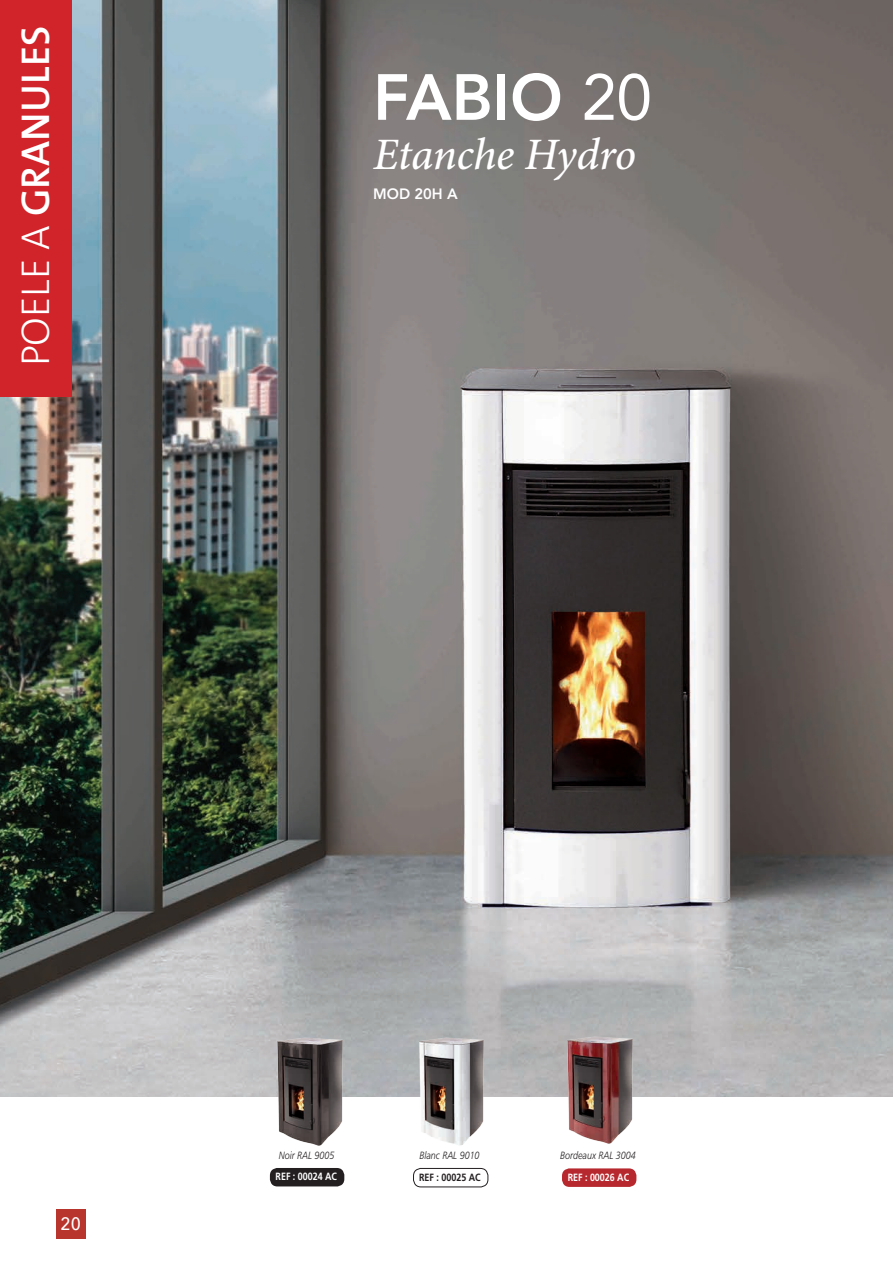
<style>
.page{position:relative;width:893px;height:1263px;background:#fff}
.page>*{position:absolute;margin:0;border:0;box-sizing:border-box;transform-origin:0 0}
.t1{font:800 64.5px "Avenir";color:#fff}
.t2{font:italic 500 45px "Minion Pro";letter-spacing:-.01em;color:#fff}
.t3{font:600 40.5px "The Sans";color:#fff}
.t4{font:500 18px "Avenir Next";color:#fff;scale:.95 1}
.t5{font:800 15px "Avenir";color:#fff}
.t6{font:italic 300 10.5px "Frutiger LT Std";color:#231f20;scale:.85 1}
.t7{font:700 10.5px "Frutiger LT Std";color:#fff;scale:.85 1}
.t8{font:700 10.5px "Frutiger LT Std";color:#231f20;scale:.85 1}
.s1{font-family:"The Sans B3";font-weight:300}
.s2{font-weight:400}
</style>
<div class="page">
<img style="left:0;top:0;width:893px;height:1097px">
<div style="left:56px;top:1209px;width:30px;height:30px;background:#b8352e"></div>
<div style="left:0;top:0;width:71px;height:397px;background:#d1232a"></div>
<img style="left:564px;top:1033px;width:72px;height:111px">
<div style="left:562px;top:1168px;width:74px;height:19px;background:#b6282e;border-radius:8px"></div>
<img style="left:274px;top:1035px;width:73px;height:111px">
<div style="left:270px;top:1168px;width:74px;height:18px;background:#231f20;border-radius:8px"></div>
<img style="left:415px;top:1034px;width:73px;height:111px">
<div style="left:413px;top:1168px;width:75px;height:19px;border:1px solid #231f20;border-radius:8px"></div>
<h3 class="t3" style="left:2px;top:366px;width:342px;rotate:-90deg"><span class="s1">POELE A</span> GRANULES</h3>
<h1 class="t1" style="left:373px;top:55px;width:280px">FABIO <span class="s2">20</span></h1>
<h2 class="t2" style="left:373px;top:124px;width:265px">Etanche Hydro</h2>
<h3 class="t5" style="left:373px;top:184px;width:86px">MOD 20H A</h3>
<h3 class="t4" style="left:61px;top:1212px;width:23px">20</h3>
<p class="t6" style="left:279px;top:1149px;width:67px">Noir RAL 9005</p>
<p class="t6" style="left:420px;top:1149px;width:72px">Blanc RAL 9010</p>
<p class="t6" style="left:560px;top:1149px;width:90px">Bordeaux RAL 3004</p>
<p class="t7" style="left:276px;top:1170px;width:74px">REF : 00024 AC</p>
<p class="t8" style="left:419px;top:1171px;width:74px">REF : 00025 AC</p>
<p class="t7" style="left:568px;top:1171px;width:74px">REF : 00026 AC</p>
</div>
